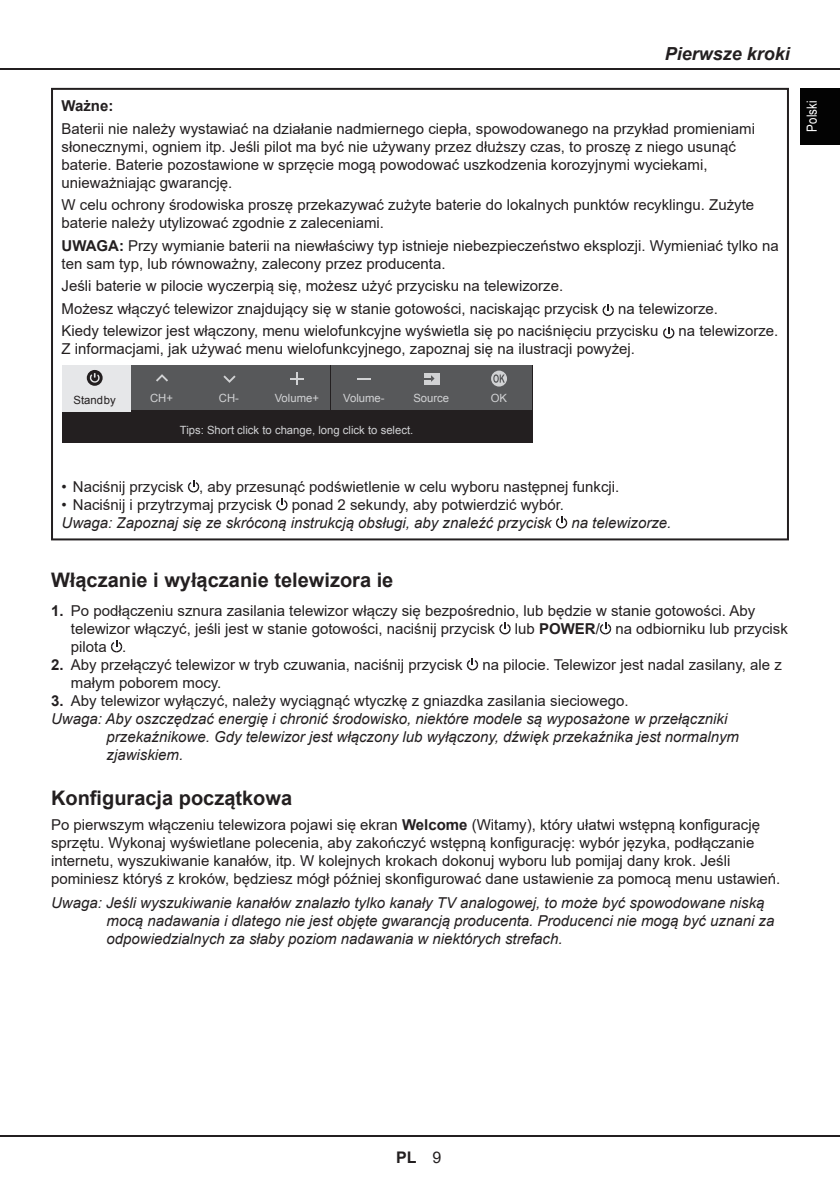
<style>
.page{position:relative;width:840px;height:1192px;background:#fff}
.page>*{position:absolute;margin:0;border:0;box-sizing:border-box;transform-origin:0 0}
.Head_2{font:700 20px "Arial";color:#231f20}
._1_header1_I{font:italic 700 18px "Arial";color:#231f20}
.t1{font:700 16px "Arial";color:#231f20}
.Body_7_5{font:15px/18px "Arial";color:#231f20}
.body{font:15px/18px "Arial";color:#231f20}
.Note_7_5_tab7_1{font:italic 15px/18px "Arial";color:#231f20}
.body-2{font:700 15px "Arial";color:#231f20}
.t2{font:14px "Arial Narrow";color:#fff}
.t3{font:11.4px "Arial";color:#d1d2d4}
.t4{font:11.4px "Arial";color:#231f20}
.s1{font-weight:700}
.s2{font-weight:400}
</style>
<div class="page">
<hr style="left:0;top:68px;width:840px;height:1px;background:#231f20">
<hr style="left:0;top:1135px;width:840px;height:2px;background:#231f20">
<div style="left:800px;top:88px;width:40px;height:57px;background:#030303"></div>
<svg style="left:603px;top:304px;width:11px;height:12px"></svg>
<svg style="left:663px;top:327px;width:11px;height:12px"></svg>
<div style="left:62px;top:365px;width:470px;height:78px;background:#231f20"></div>
<div style="left:131px;top:365px;width:65px;height:45px;background:#57585a"></div>
<div style="left:196px;top:365px;width:67px;height:45px;background:#57585a"></div>
<div style="left:263px;top:365px;width:67px;height:45px;background:#57585a"></div>
<svg style="left:290px;top:372px;width:14px;height:13px"></svg>
<div style="left:398px;top:365px;width:67px;height:45px;background:#57585a"></div>
<div style="left:424px;top:373px;width:15px;height:11px;background:#d1d2d4"></div>
<svg style="left:424px;top:375px;width:11px;height:7px"></svg>
<div style="left:465px;top:365px;width:67px;height:45px;background:#57585a"></div>
<svg style="left:491px;top:371px;width:16px;height:16px"></svg>
<svg style="left:493px;top:374px;width:12px;height:9px"></svg>
<div style="left:331px;top:365px;width:67px;height:45px;background:#57585a"></div>
<svg style="left:357px;top:378px;width:14px;height:1px"></svg>
<div style="left:62px;top:365px;width:69px;height:47px;background:#e6e7e9"></div>
<svg style="left:87px;top:370px;width:16px;height:16px"></svg>
<svg style="left:90px;top:373px;width:10px;height:10px"></svg>
<svg style="left:223px;top:375px;width:13px;height:8px"></svg>
<svg style="left:156px;top:374px;width:12px;height:8px"></svg>
<svg style="left:188px;top:480px;width:11px;height:13px"></svg>
<svg style="left:276px;top:498px;width:12px;height:13px"></svg>
<svg style="left:556px;top:516px;width:11px;height:13px"></svg>
<div style="left:51px;top:88px;width:738px;height:452px;border:2px solid #231f20"></div>
<svg style="left:499px;top:622px;width:12px;height:12px"></svg>
<svg style="left:600px;top:622px;width:11px;height:12px"></svg>
<svg style="left:111px;top:640px;width:11px;height:12px"></svg>
<svg style="left:467px;top:658px;width:11px;height:12px"></svg>
<p class="_1_header1_I" style="left:665px;top:42px;width:127px">Pierwsze kroki</p>
<p class="body-2" style="left:62px;top:95px;width:53px">Ważne:</p>
<p class="body" style="left:62px;top:119px;width:695px">Baterii nie należy wystawiać na działanie nadmiernego ciepła, spowodowanego na przykład promieniami słonecznymi, ogniem itp. Jeśli pilot ma być nie używany przez dłuższy czas, to proszę z niego usunąć baterie. Baterie pozostawione w sprzęcie mogą powodować uszkodzenia korozyjnymi wyciekami, unieważniając gwarancję.</p>
<p class="body" style="left:62px;top:196px;width:694px">W celu ochrony środowiska proszę przekazywać zużyte baterie do lokalnych punktów recyklingu. Zużyte baterie należy utylizować zgodnie z zaleceniami.</p>
<p class="body" style="left:62px;top:236px;width:719px"><span class="s1">UWAGA:</span> Przy wymianie baterii na niewłaściwy typ istnieje niebezpieczeństwo eksplozji. Wymieniać tylko na ten sam typ, lub równoważny, zalecony przez producenta.</p>
<p class="body" style="left:62px;top:277px;width:503px">Jeśli baterie w pilocie wyczerpią się, możesz użyć przycisku na telewizorze.</p>
<p class="body" style="left:62px;top:300px;width:538px">Możesz włączyć telewizor znajdujący się w stanie gotowości, naciskając przycisk</p>
<p class="body" style="left:618px;top:300px;width:102px">na telewizorze.</p>
<p class="body" style="left:62px;top:322px;width:598px">Kiedy telewizor jest włączony, menu wielofunkcyjne wyświetla się po naciśnięciu przycisku</p>
<p class="body" style="left:679px;top:322px;width:101px">na telewizorze.</p>
<p class="body" style="left:62px;top:340px;width:575px">Z informacjami, jak używać menu wielofunkcyjnego, zapoznaj się na ilustracji powyżej.</p>
<p class="t4" style="left:74px;top:392px;width:44px">Standby</p>
<p class="t3" style="left:150px;top:391px;width:24px">CH+</p>
<p class="t3" style="left:219px;top:391px;width:22px">CH-</p>
<p class="t3" style="left:275px;top:391px;width:46px">Volume+</p>
<p class="t3" style="left:343px;top:391px;width:43px">Volume-</p>
<p class="t3" style="left:413px;top:391px;width:37px">Source</p>
<p class="t3" style="left:491px;top:391px;width:18px">OK</p>
<p class="t3" style="left:180px;top:423px;width:235px">Tips: Short click to change, long click to select.</p>
<p class="t2" style="left:801px;top:132px;width:32px;rotate:-90deg">Polski</p>
<p class="Body_7_5" style="left:62px;top:477px;width:559px">• Naciśnij przycisk , aby przesunąć podświetlenie w celu wyboru następnej funkcji.</p>
<p class="Body_7_5" style="left:62px;top:495px;width:212px">• Naciśnij i przytrzymaj przycisk</p>
<p class="Body_7_5" style="left:292px;top:495px;width:274px">ponad 2 sekundy, aby potwierdzić wybór.</p>
<p class="Note_7_5_tab7_1" style="left:62px;top:514px;width:492px">Uwaga: Zapoznaj się ze skróconą instrukcją obsługi, aby znaleźć przycisk</p>
<p class="Note_7_5_tab7_1" style="left:571px;top:514px;width:102px">na telewizorze.</p>
<p class="Head_2" style="left:51px;top:566px;width:344px">Włączanie i wyłączanie telewizora ie</p>
<p class="Body_7_5" style="left:71px;top:601px;width:686px;text-indent:-20px"><span class="s1">1.</span> Po podłączeniu sznura zasilania telewizor włączy się bezpośrednio, lub będzie w stanie gotowości. Aby telewizor włączyć, jeśli jest w stanie gotowości, naciśnij przycisk</p>
<p class="Body_7_5" style="left:515px;top:619px;width:275px">lub <span class="s1">POWER</span>/ na odbiorniku lub przycisk</p>
<p class="Body_7_5" style="left:71px;top:637px;width:57px">pilota .</p>
<p class="Body_7_5" style="left:51px;top:655px;width:413px"><span class="s1">2.</span> Aby przełączyć telewizor w tryb czuwania, naciśnij przycisk</p>
<p class="Body_7_5" style="left:482px;top:655px;width:301px">na pilocie. Telewizor jest nadal zasilany, ale z</p>
<p class="Body_7_5" style="left:71px;top:673px;width:152px">małym poborem mocy.</p>
<p class="Body_7_5" style="left:51px;top:691px;width:579px"><span class="s1">3.</span> Aby telewizor wyłączyć, należy wyciągnąć wtyczkę z gniazdka zasilania sieciowego.</p>
<p class="Note_7_5_tab7_1" style="left:107px;top:710px;width:634px;text-indent:-56px">Uwaga: Aby oszczędzać energię i chronić środowisko, niektóre modele są wyposażone w przełączniki przekaźnikowe. Gdy telewizor jest włączony lub wyłączony, dźwięk przekaźnika jest normalnym zjawiskiem.</p>
<p class="Head_2" style="left:51px;top:784px;width:243px">Konfiguracja początkowa</p>
<p class="Body_7_5" style="left:51px;top:816px;width:731px">Po pierwszym włączeniu telewizora pojawi się ekran <span class="s1">Welcome</span> (Witamy), który ułatwi wstępną konfigurację sprzętu. Wykonaj wyświetlane polecenia, aby zakończyć wstępną konfigurację: wybór języka, podłączanie internetu, wyszukiwanie kanałów, itp. W kolejnych krokach dokonuj wyboru lub pomijaj dany krok. Jeśli pominiesz któryś z kroków, będziesz mógł później skonfigurować dane ustawienie za pomocą menu ustawień.</p>
<p class="Note_7_5_tab7_1" style="left:107px;top:894px;width:669px;text-indent:-56px">Uwaga: Jeśli wyszukiwanie kanałów znalazło tylko kanały TV analogowej, to może być spowodowane niską mocą nadawania i dlatego nie jest objęte gwarancją producenta. Producenci nie mogą być uznani za odpowiedzialnych za słaby poziom nadawania w niektórych strefach.</p>
<p class="t1" style="left:396px;top:1146px;width:47px">PL <span class="s2">9</span></p>
</div>
